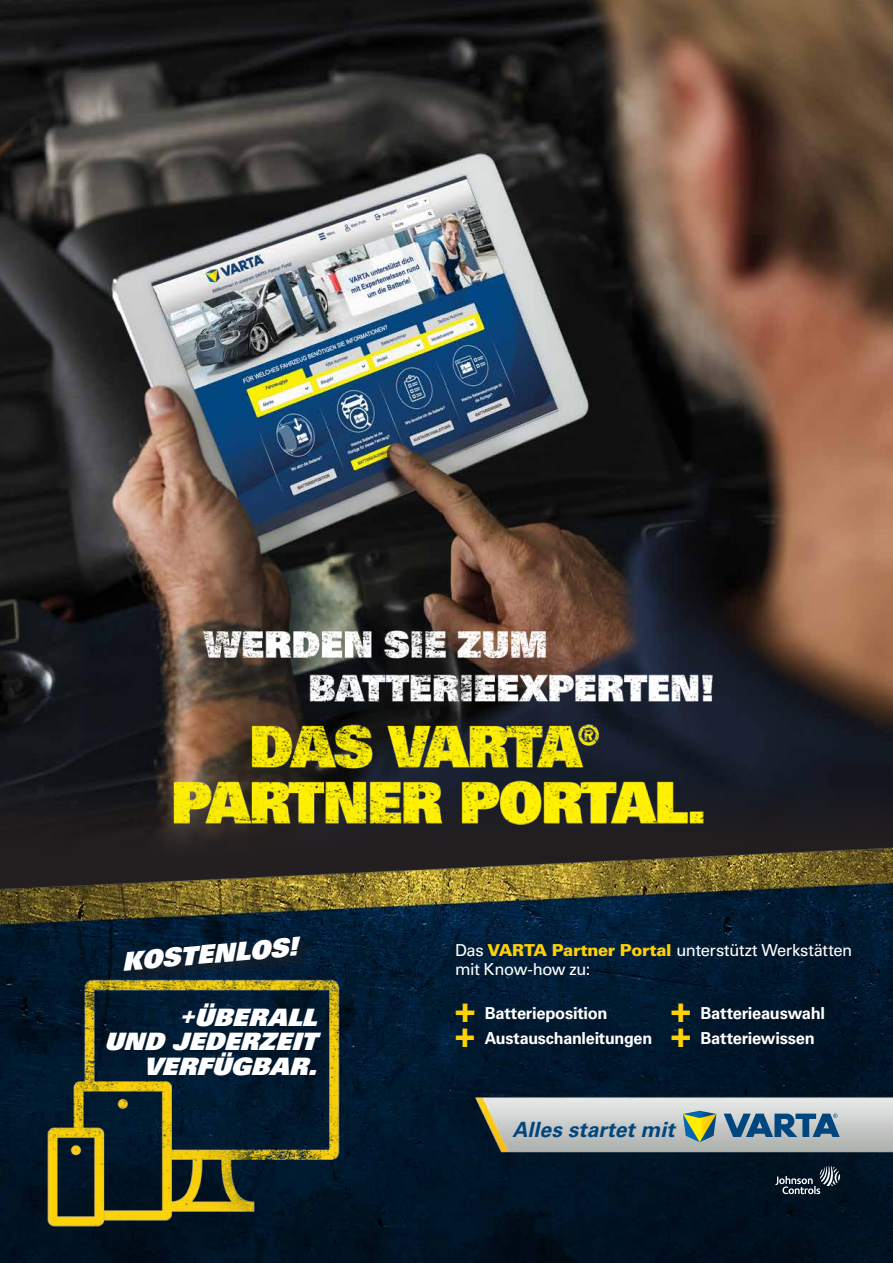
<style>
.page{position:relative;width:893px;height:1263px;background:#fff}
.page>*{position:absolute;margin:0;border:0;box-sizing:border-box;transform-origin:0 0}
.t1{font:italic 25.5px "Univers LT Std X Black";color:#fff}
.t2{font:italic 24px/24.8px "Univers LT Std X Black";color:#fff;text-align:right}
.t3{font:italic 700 21px "Univers LT Std";letter-spacing:.005em;color:#00467e}
.t4{font:700 16.5px/25.5px "Univers LT Std";letter-spacing:-.015em;color:#fff}
.t5{font:16.5px/19.5px "Univers LT Std";letter-spacing:-.02em;color:#fff}
.s1{font-weight:900;color:#fed105}
.s2{font-size:34.5px;color:#fed105}
</style>
<div class="page">
<img style="left:0;top:0;width:893px;height:847px">
<img style="left:0;top:847px;width:893px;height:416px">
<svg style="left:775px;top:1166px;width:65px;height:28px;background:#34424d"></svg>
<img style="left:448px;top:1096px;width:445px;height:59px">
<svg style="left:683px;top:1111px;width:33px;height:31px"></svg>
<svg style="left:724px;top:1113px;width:116px;height:24px;background:#537d9d"></svg>
<img style="left:35px;top:955px;width:315px;height:298px">
<div style="left:122px;top:935px;width:192px;height:50px;background:#231f20;opacity:.75"></div>
<img style="left:247px;top:715px;width:362px;height:56px">
<img style="left:158px;top:771px;width:559px;height:84px">
<img style="left:89px;top:593px;width:778px;height:121px">
<h1 class="t1" style="left:120px;top:945px;width:177px;rotate:-5deg">KOSTENLOS!</h1>
<p class="t5" style="left:455px;top:940px;width:399px">Das <span class="s1">VARTA Partner Portal</span> unterstützt Werkstätten mit Know-how zu:</p>
<p class="t4" style="left:455px;top:1000px;width:199px"><span class="s2">+</span> Batterieposition<br><span class="s2">+</span> Austauschanleitungen</p>
<p class="t4" style="left:671px;top:1000px;width:156px"><span class="s2">+</span> Batterieauswahl <span class="s2">+</span> Batteriewissen</p>
<h2 class="t2" style="left:104px;top:1004px;width:223px">+ÜBERALL<br>UND JEDERZEIT<br>VERFÜGBAR.</h2>
<p class="t3" style="left:512px;top:1117px;width:164px">Alles startet mit</p>
</div>
